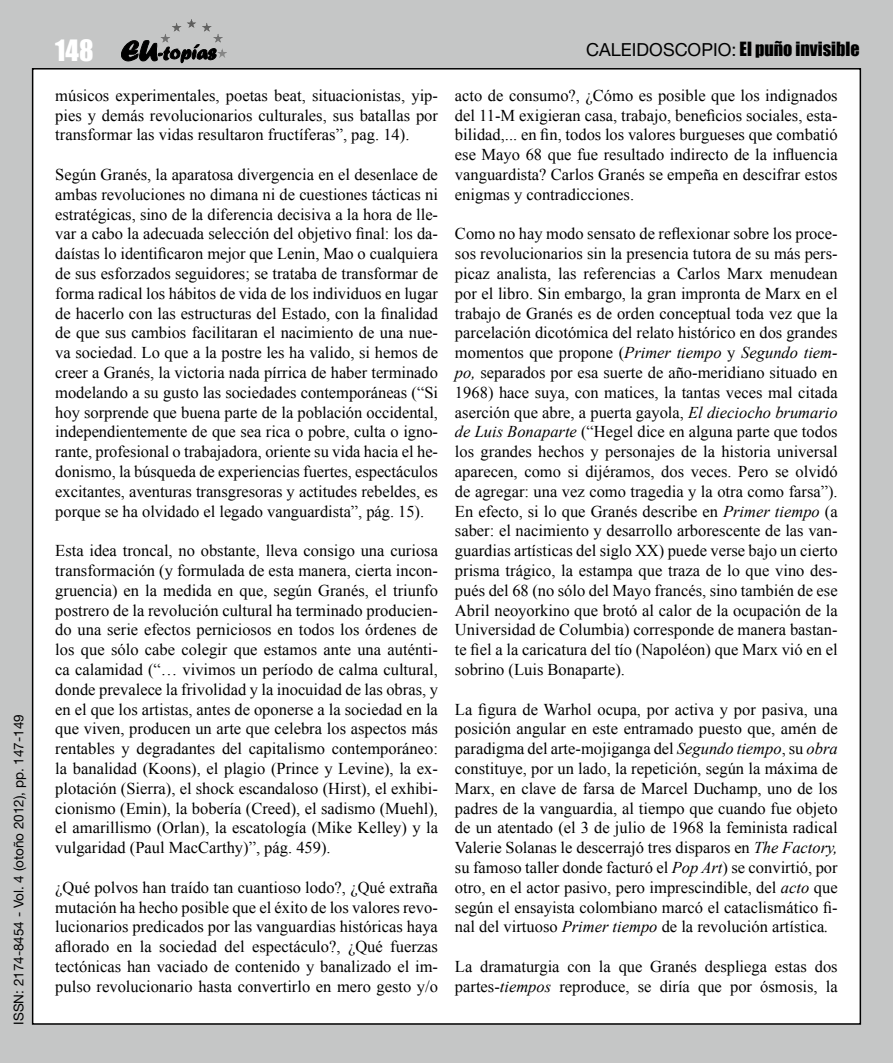
<style>
.page{position:relative;width:893px;height:1063px;background:#c5c6c6}
.page>*{position:absolute;margin:0;border:0;box-sizing:border-box;transform-origin:0 0}
.t1{font:27px "Impact";color:#fff}
.t2{font:18px "Impact";color:#000}
.t3{font:16.5px/19.8px "Times New Roman";color:#000;text-align:justify}
.t4{font:13.5px "Helvetica Neue";color:#000}
.s1{font-family:"Helvetica Neue"}
.s2{font-style:italic}
</style>
<div class="page">
<div style="left:33px;top:69px;width:827px;height:955px;background:#fff"></div>
<svg style="left:121px;top:40px;width:95px;height:23px"></svg>
<hr style="left:161px;top:19px;width:66px;height:1px;background:#575757">
<hr style="left:161px;top:20px;width:66px;height:1px;background:#585858">
<hr style="left:161px;top:21px;width:66px;height:1px;background:#595959">
<hr style="left:161px;top:22px;width:66px;height:1px;background:#5b5b5a">
<hr style="left:161px;top:23px;width:66px;height:1px;background:#5c5c5b">
<hr style="left:161px;top:24px;width:66px;height:1px;background:#5e5e5d">
<hr style="left:161px;top:25px;width:66px;height:1px;background:#5f5f5e">
<hr style="left:161px;top:26px;width:66px;height:1px;background:#616160">
<hr style="left:161px;top:27px;width:66px;height:1px;background:#626261">
<hr style="left:161px;top:28px;width:66px;height:1px;background:#646463">
<hr style="left:161px;top:29px;width:66px;height:1px;background:#656564">
<hr style="left:161px;top:30px;width:66px;height:1px;background:#666665">
<hr style="left:161px;top:31px;width:66px;height:1px;background:#686867">
<hr style="left:161px;top:32px;width:66px;height:1px;background:#696968">
<hr style="left:161px;top:33px;width:66px;height:1px;background:#6b6b6a">
<hr style="left:161px;top:34px;width:66px;height:1px;background:#6c6c6b">
<hr style="left:161px;top:35px;width:66px;height:1px;background:#6d6d6d">
<hr style="left:161px;top:36px;width:66px;height:1px;background:#6e6e6e">
<hr style="left:161px;top:37px;width:66px;height:1px;background:#707070">
<hr style="left:161px;top:38px;width:66px;height:1px;background:#717171">
<hr style="left:161px;top:39px;width:66px;height:1px;background:#737373">
<hr style="left:161px;top:40px;width:66px;height:1px;background:#747474">
<hr style="left:161px;top:41px;width:66px;height:1px;background:#757574">
<hr style="left:161px;top:42px;width:66px;height:1px;background:#777776">
<hr style="left:161px;top:43px;width:66px;height:1px;background:#787877">
<hr style="left:161px;top:44px;width:66px;height:1px;background:#7a7a79">
<hr style="left:161px;top:45px;width:66px;height:1px;background:#7b7b7a">
<hr style="left:161px;top:46px;width:66px;height:1px;background:#7c7d7c">
<hr style="left:161px;top:47px;width:66px;height:1px;background:#7d7e7d">
<hr style="left:161px;top:48px;width:66px;height:1px;background:#7f7f7f">
<hr style="left:161px;top:49px;width:66px;height:1px;background:#808080">
<hr style="left:161px;top:50px;width:66px;height:1px;background:#818181">
<hr style="left:161px;top:51px;width:66px;height:1px;background:#838383">
<hr style="left:161px;top:52px;width:66px;height:1px;background:#848484">
<hr style="left:161px;top:53px;width:66px;height:1px;background:#868685">
<hr style="left:161px;top:54px;width:66px;height:1px;background:#878786">
<hr style="left:161px;top:55px;width:66px;height:1px;background:#888988">
<hr style="left:161px;top:56px;width:66px;height:1px;background:#898989">
<hr style="left:161px;top:57px;width:66px;height:1px;background:#8b8b8b">
<p class="t4" style="left:11px;top:1025px;width:312px;rotate:-90deg">ISSN: 2174-8454 - Vol. 4 (otoño 2012), pp. 147-149</p>
<h1 class="t1" style="left:55px;top:29px;width:40px">148</h1>
<p class="t2" style="left:586px;top:35px;width:275px"><span class="s1">CALEIDOSCOPIO:</span> El puño invisible</p>
<p class="t3" style="left:55px;top:85px;width:384px">músicos experimentales, poetas beat, situacionistas, yip&shy;pies y demás revolucionarios culturales, sus batallas por transformar las vidas resultaron fructíferas”, pag. 14).</p>
<p class="t3" style="left:55px;top:164px;width:384px">Según Granés, la aparatosa divergencia en el desenlace de ambas revoluciones no dimana ni de cuestiones tácticas ni estratégicas, sino de la diferencia decisiva a la hora de lle&shy;var a cabo la adecuada selección del objetivo final: los da&shy;daístas lo identificaron mejor que Lenin, Mao o cualquiera de sus esforzados seguidores; se trataba de transformar de forma radical los hábitos de vida de los individuos en lugar de hacerlo con las estructuras del Estado, con la finalidad de que sus cambios facilitaran el nacimiento de una nue&shy;va sociedad. Lo que a la postre les ha valido, si hemos de creer a Granés, la victoria nada pírrica de haber terminado modelando a su gusto las sociedades contemporáneas (“Si hoy sorprende que buena parte de la población occidental, independientemente de que sea rica o pobre, culta o igno&shy;rante, profesional o trabajadora, oriente su vida hacia el he&shy;donismo, la búsqueda de experiencias fuertes, espectáculos excitantes, aventuras transgresoras y actitudes rebeldes, es porque se ha olvidado el legado vanguardista”, pág. 15).</p>
<p class="t3" style="left:55px;top:540px;width:384px">Esta idea troncal, no obstante, lleva consigo una curiosa transformación (y formulada de esta manera, cierta incon&shy;gruencia) en la medida en que, según Granés, el triunfo postrero de la revolución cultural ha terminado producien&shy;do una serie efectos perniciosos en todos los órdenes de los que sólo cabe colegir que estamos ante una auténti&shy;ca calamidad (“… vivimos un período de calma cultural, donde prevalece la frivolidad y la inocuidad de las obras, y en el que los artistas, antes de oponerse a la sociedad en la que viven, producen un arte que celebra los aspectos más rentables y degradantes del capitalismo contemporáneo: la banalidad (Koons), el plagio (Prince y Levine), la ex&shy;plotación (Sierra), el shock escandaloso (Hirst), el exhibi&shy;cionismo (Emin), la bobería (Creed), el sadismo (Muehl), el amarillismo (Orlan), la escatología (Mike Kelley) y la vulgaridad (Paul MacCarthy)”, pág. 459).</p>
<p class="t3" style="left:55px;top:877px;width:384px">¿Qué polvos han traído tan cuantioso lodo?, ¿Qué extraña mutación ha hecho posible que el éxito de los valores revo&shy;lucionarios predicados por las vanguardias históricas haya aflorado en la sociedad del espectáculo?, ¿Qué fuerzas tectónicas han vaciado de contenido y banalizado el im&shy;pulso revolucionario hasta convertirlo en mero gesto y/o</p>
<p class="t3" style="left:455px;top:85px;width:384px">acto de consumo?, ¿Cómo es posible que los indignados del 11-M exigieran casa, trabajo, beneficios sociales, esta&shy;bilidad,... en fin, todos los valores burgueses que combatió ese Mayo 68 que fue resultado indirecto de la influencia vanguardista? Carlos Granés se empeña en descifrar estos enigmas y contradicciones.</p>
<p class="t3" style="left:455px;top:224px;width:384px">Como no hay modo sensato de reflexionar sobre los proce&shy;sos revolucionarios sin la presencia tutora de su más pers&shy;picaz analista, las referencias a Carlos Marx menudean por el libro. Sin embargo, la gran impronta de Marx en el trabajo de Granés es de orden conceptual toda vez que la parcelación dicotómica del relato histórico en dos grandes momentos que propone (<span class="s2">Primer tiempo</span> y <span class="s2">Segundo tiem&shy;po,</span> separados por esa suerte de año-meridiano situado en 1968) hace suya, con matices, la tantas veces mal citada aserción que abre, a puerta gayola, <span class="s2">El dieciocho brumario de Luis Bonaparte</span> (“Hegel dice en alguna parte que todos los grandes hechos y personajes de la historia universal aparecen, como si dijéramos, dos veces. Pero se olvidó de agregar: una vez como tragedia y la otra como farsa”).<br>En efecto, si lo que Granés describe en <span class="s2">Primer tiempo</span> (a saber: el nacimiento y desarrollo arborescente de las van&shy;guardias artísticas del siglo XX) puede verse bajo un cierto prisma trágico, la estampa que traza de lo que vino des&shy;pués del 68 (no sólo del Mayo francés, sino también de ese Abril neoyorkino que brotó al calor de la ocupación de la Universidad de Columbia) corresponde de manera bastan&shy;te fiel a la caricatura del tío (Napoléon) que Marx vió en el sobrino (Luis Bonaparte).</p>
<p class="t3" style="left:455px;top:699px;width:384px">La figura de Warhol ocupa, por activa y por pasiva, una posición angular en este entramado puesto que, amén de paradigma del arte-mojiganga del <span class="s2">Segundo tiempo</span>, su <span class="s2">obra </span>constituye, por un lado, la repetición, según la máxima de Marx, en clave de farsa de Marcel Duchamp, uno de los padres de la vanguardia, al tiempo que cuando fue objeto de un atentado (el 3 de julio de 1968 la feminista radical Valerie Solanas le descerrajó tres disparos en <span class="s2">The Factory, </span>su famoso taller donde facturó el <span class="s2">Pop Art</span>) se convirtió, por otro, en el actor pasivo, pero imprescindible, del <span class="s2">acto</span> que según el ensayista colombiano marcó el cataclismático fi&shy;nal del virtuoso <span class="s2">Primer tiempo</span> de la revolución artística<span class="s2">.</span></p>
<p class="t3" style="left:455px;top:956px;width:384px">La dramaturgia con la que Granés despliega estas dos partes-<span class="s2">tiempos</span> reproduce, se diría que por ósmosis, la</p>
</div>
